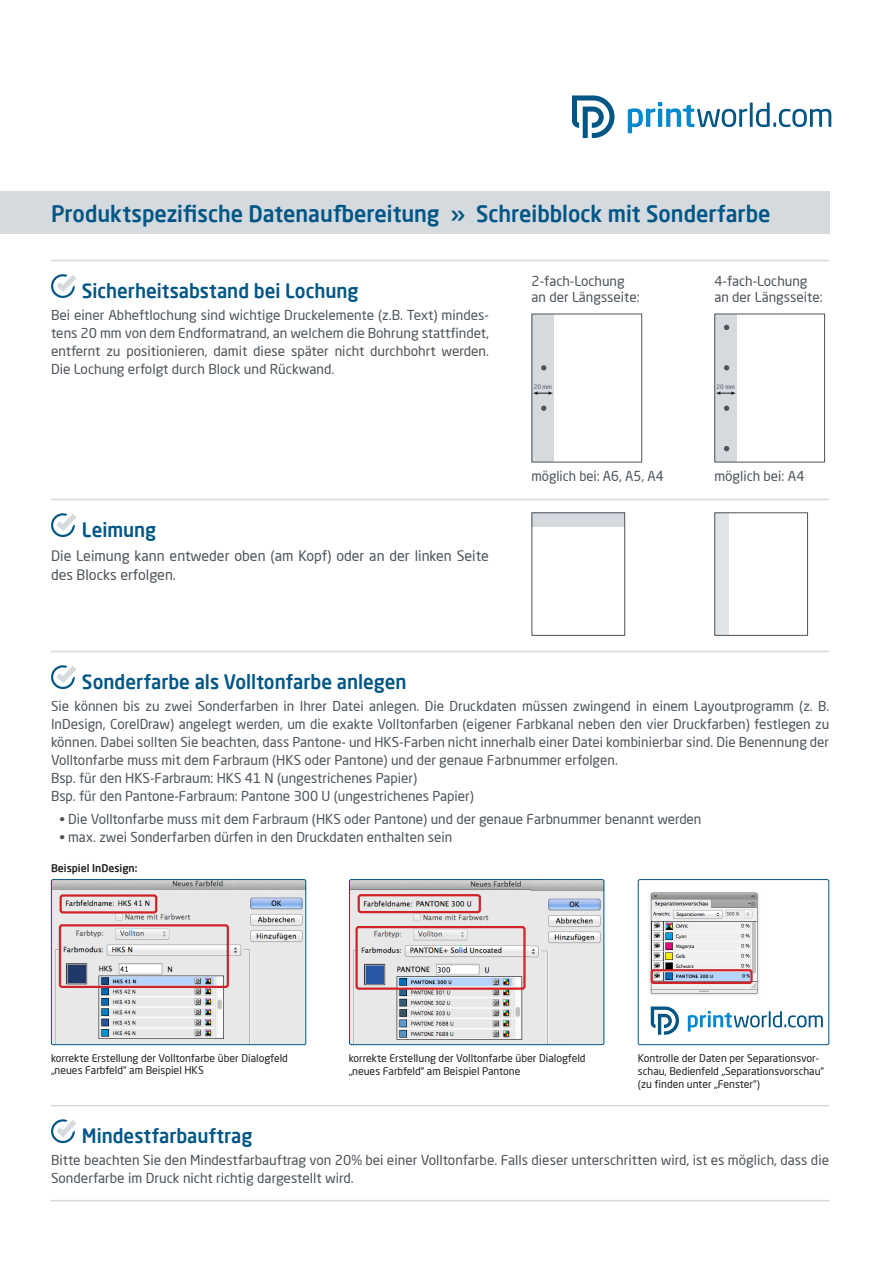
<style>
.page{position:relative;width:893px;height:1263px;background:#fff}
.page>*{position:absolute;margin:0;border:0;box-sizing:border-box;transform-origin:0 0}
.t1{font:500 22.5px "Neo Sans Pro";color:#015685;scale:.96 1}
.t2{font:500 19.5px "Neo Sans Pro";color:#015685;scale:.96 1}
.t3{font:14.25px/19.5px "Neo Sans Pro";color:#4d545a}
.t4{font:13.5px/18px "Neo Sans Pro";color:#4d545a}
.t5{font:10.5px/12.6px "Neo Sans Pro";color:#231f20}
.t6{font:500 10.5px "Neo Sans Pro";color:#231f20}
.t7{font:6px "Neo Sans Pro";color:#4d545a}
</style>
<div class="page">
<hr style="left:51px;top:260px;width:778px;height:1px;background:#d4dade">
<svg style="left:51px;top:274px;width:26px;height:24px"></svg>
<hr style="left:51px;top:499px;width:778px;height:1px;background:#d4dade">
<svg style="left:51px;top:513px;width:26px;height:24px"></svg>
<hr style="left:51px;top:651px;width:778px;height:1px;background:#d4dade">
<svg style="left:51px;top:665px;width:26px;height:24px"></svg>
<hr style="left:51px;top:1105px;width:778px;height:1px;background:#d4dade">
<svg style="left:51px;top:1119px;width:26px;height:24px"></svg>
<hr style="left:51px;top:1200px;width:778px;height:1px;background:#d4dade">
<div style="left:0;top:191px;width:829px;height:43px;background:#d4dade"></div>
<div style="left:531px;top:512px;width:94px;height:15px;background:#d4dade"></div>
<div style="left:531px;top:512px;width:94px;height:124px;border:1px solid #4d545a"></div>
<div style="left:714px;top:512px;width:15px;height:124px;background:#e2e5e8"></div>
<div style="left:714px;top:512px;width:94px;height:124px;border:1px solid #4d545a"></div>
<img style="left:649px;top:892px;width:110px;height:103px">
<div style="left:651px;top:969px;width:102px;height:15px;border:2px solid #d1232a;border-radius:2px"></div>
<img style="left:51px;top:879px;width:192px;height:166px">
<img style="left:243px;top:879px;width:63px;height:166px">
<div style="left:59px;top:924px;width:170px;height:64px;border:2px solid #d1232a;border-radius:2px"></div>
<div style="left:60px;top:894px;width:97px;height:19px;border:2px solid #d1232a;border-radius:2px"></div>
<div style="left:51px;top:879px;width:255px;height:166px;border:1px solid #015685;border-radius:2px"></div>
<img style="left:349px;top:879px;width:181px;height:166px">
<div style="left:355px;top:926px;width:171px;height:64px;border:2px solid #d1232a;border-radius:2px"></div>
<div style="left:358px;top:894px;width:123px;height:19px;border:2px solid #d1232a;border-radius:2px"></div>
<img style="left:545px;top:879px;width:59px;height:166px">
<img style="left:530px;top:881px;width:15px;height:162px">
<div style="left:349px;top:879px;width:255px;height:166px;border:1px solid #015685;border-radius:2px"></div>
<svg style="left:628px;top:102px;width:203px;height:31px"></svg>
<svg style="left:572px;top:96px;width:42px;height:42px"></svg>
<div style="left:714px;top:314px;width:23px;height:148px;background:#d4dade"></div>
<div style="left:531px;top:314px;width:23px;height:148px;background:#d4dade"></div>
<svg style="left:541px;top:365px;width:5px;height:5px"></svg>
<svg style="left:724px;top:365px;width:5px;height:5px"></svg>
<svg style="left:724px;top:325px;width:5px;height:5px"></svg>
<svg style="left:541px;top:406px;width:5px;height:5px"></svg>
<svg style="left:724px;top:406px;width:5px;height:5px"></svg>
<svg style="left:724px;top:446px;width:5px;height:5px"></svg>
<svg style="left:716px;top:391px;width:20px;height:4px"></svg>
<svg style="left:533px;top:391px;width:20px;height:4px"></svg>
<div style="left:714px;top:314px;width:111px;height:148px;border:1px solid #4d545a"></div>
<div style="left:531px;top:314px;width:111px;height:148px;border:1px solid #4d545a"></div>
<div style="left:638px;top:879px;width:191px;height:166px;border:1px solid #015685;border-radius:2px"></div>
<svg style="left:688px;top:1011px;width:135px;height:20px"></svg>
<svg style="left:651px;top:1006px;width:28px;height:29px"></svg>
<h1 class="t1" style="left:51px;top:200px;width:751px">Produktspezifische Datenaufbereitung » Schreibblock mit Sonderfarbe</h1>
<h2 class="t2" style="left:82px;top:278px;width:289px">Sicherheitsabstand bei Lochung</h2>
<p class="t4" style="left:51px;top:306px;width:439px;text-align:justify">Bei einer Abheftlochung sind wichtige Druckelemente (z.B. Text) mindes&shy;tens 20 mm von dem Endformatrand, an welchem die Bohrung stattfindet, entfernt zu positionieren, damit diese später nicht durchbohrt werden.<br>Die Lochung erfolgt durch Block und Rückwand.</p>
<h2 class="t2" style="left:82px;top:517px;width:79px">Leimung</h2>
<p class="t3" style="left:51px;top:546px;width:440px">Die Leimung kann entweder oben (am Kopf) oder an der linken Seite des Blocks erfolgen.</p>
<p class="t4" style="left:531px;top:272px;width:110px;line-height:16.2px">2-fach-Lochung an der Längsseite:</p>
<p class="t4" style="left:714px;top:272px;width:110px;line-height:16.2px">4-fach-Lochung an der Längsseite:</p>
<p class="t7" style="left:534px;top:383px;width:20px">20 mm</p>
<p class="t7" style="left:717px;top:383px;width:20px">20 mm</p>
<p class="t4" style="left:531px;top:467px;width:134px">möglich bei: A6, A5, A4</p>
<p class="t4" style="left:714px;top:467px;width:92px">möglich bei: A4</p>
<h2 class="t2" style="left:82px;top:669px;width:340px">Sonderfarbe als Volltonfarbe anlegen</h2>
<p class="t4" style="left:51px;top:697px;width:780px">Sie können bis zu zwei Sonderfarben in Ihrer Datei anlegen. Die Druckdaten müssen zwingend in einem Layoutprogramm (z. B.<br>InDesign, CorelDraw) angelegt werden, um die exakte Volltonfarben (eigener Farbkanal neben den vier Druckfarben) festlegen zu können. Dabei sollten Sie beachten, dass Pantone- und HKS-Farben nicht innerhalb einer Datei kombinierbar sind. Die Benennung der Volltonfarbe muss mit dem Farbraum (HKS oder Pantone) und der genaue Farbnummer erfolgen.<br>Bsp. für den HKS-Farbraum: HKS 41 N (ungestrichenes Papier)<br>Bsp. für den Pantone-Farbraum: Pantone 300 U (ungestrichenes Papier)</p>
<p class="t4" style="left:60px;top:809px;width:643px">• Die Volltonfarbe muss mit dem Farbraum (HKS oder Pantone) und der genaue Farbnummer benannt werden</p>
<p class="t4" style="left:60px;top:827px;width:394px">• max. zwei Sonderfarben dürfen in den Druckdaten enthalten sein</p>
<p class="t6" style="left:51px;top:862px;width:88px">Beispiel InDesign:</p>
<p class="t5" style="left:51px;top:1051px;width:238px">korrekte Erstellung der Volltonfarbe über Dialogfeld „neues Farbfeld“ am Beispiel HKS</p>
<p class="t5" style="left:349px;top:1052px;width:238px">korrekte Erstellung der Volltonfarbe über Dialogfeld „neues Farbfeld“ am Beispiel Pantone</p>
<p class="t5" style="left:638px;top:1052px;width:188px">Kontrolle der Daten per Separationsvor&shy;schau, Bedienfeld „Separationsvorschau“ (zu finden unter „Fenster“)</p>
<h2 class="t2" style="left:82px;top:1123px;width:179px">Mindestfarbauftrag</h2>
<p class="t4" style="left:51px;top:1151px;width:780px">Bitte beachten Sie den Mindestfarbauftrag von 20% bei einer Volltonfarbe. Falls dieser unterschritten wird, ist es möglich, dass die<br>Sonderfarbe im Druck nicht richtig dargestellt wird.</p>
</div>
